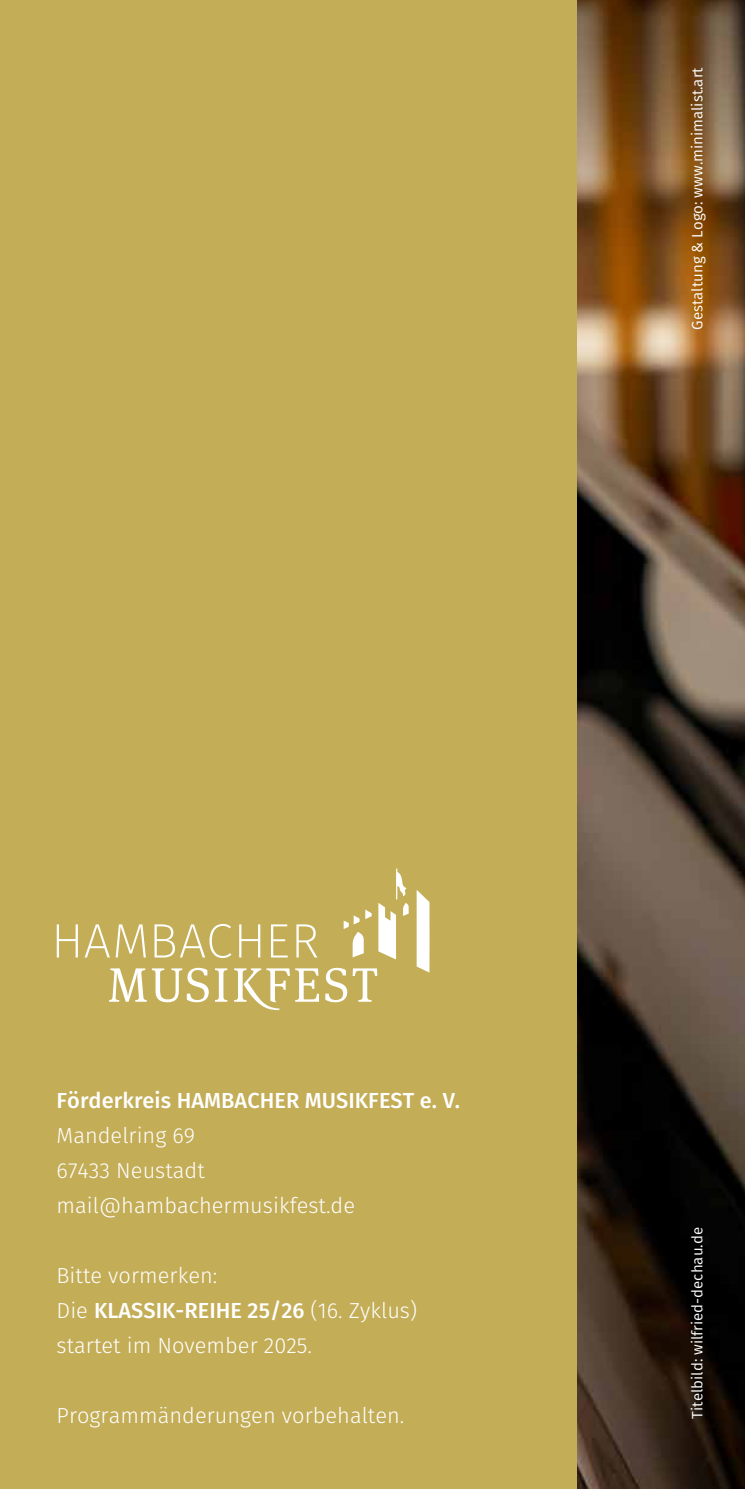
<style>
.page{position:relative;width:745px;height:1489px;background:#fff}
.page>*{position:absolute;margin:0;border:0;box-sizing:border-box;transform-origin:0 0}
.t1{font:300 21.75px/35px "Fira Sans";color:#fff}
.t2{font:500 21.75px "Fira Sans";color:#fff}
.t3{font:15px "Fira Sans";color:#fff}
.s1{font-weight:500}
</style>
<div class="page">
<div style="left:0;top:0;width:744px;height:1488px;background:#c4ad57"></div>
<svg style="left:416px;top:890px;width:13px;height:82px"></svg>
<svg style="left:343px;top:909px;width:28px;height:48px"></svg>
<svg style="left:378px;top:868px;width:30px;height:91px"></svg>
<svg style="left:109px;top:967px;width:100px;height:35px"></svg>
<svg style="left:215px;top:968px;width:12px;height:33px"></svg>
<svg style="left:325px;top:967px;width:52px;height:35px"></svg>
<svg style="left:234px;top:968px;width:85px;height:42px"></svg>
<svg style="left:57px;top:924px;width:21px;height:33px"></svg>
<svg style="left:85px;top:924px;width:25px;height:33px"></svg>
<svg style="left:116px;top:924px;width:30px;height:33px"></svg>
<svg style="left:154px;top:924px;width:77px;height:34px"></svg>
<svg style="left:239px;top:924px;width:21px;height:33px"></svg>
<svg style="left:271px;top:924px;width:16px;height:33px"></svg>
<svg style="left:296px;top:924px;width:21px;height:33px"></svg>
<img style="left:577px;top:0;width:167px;height:1488px">
<p class="t3" style="left:685px;top:329px;width:264px;rotate:-90deg">Gestaltung &amp; Logo: www.minimalist.art</p>
<p class="t2" style="left:56px;top:1082px;width:405px">Förderkreis HAMBACHER MUSIKFEST e. V.</p>
<p class="t1" style="left:56px;top:1117px;width:300px">Mandelring 69<br>67433 Neustadt mail@hambachermusikfest.de</p>
<p class="t1" style="left:56px;top:1257px;width:362px">Bitte vormerken:<br>Die <span class="s1">KLASSIK-REIHE 25/26</span> (16. Zyklus) startet im November 2025.</p>
<p class="t1" style="left:56px;top:1397px;width:349px">Programmänderungen vorbehalten.</p>
<p class="t3" style="left:685px;top:1418px;width:193px;rotate:-90deg">Titelbild: wilfried-dechau.de</p>
</div>
